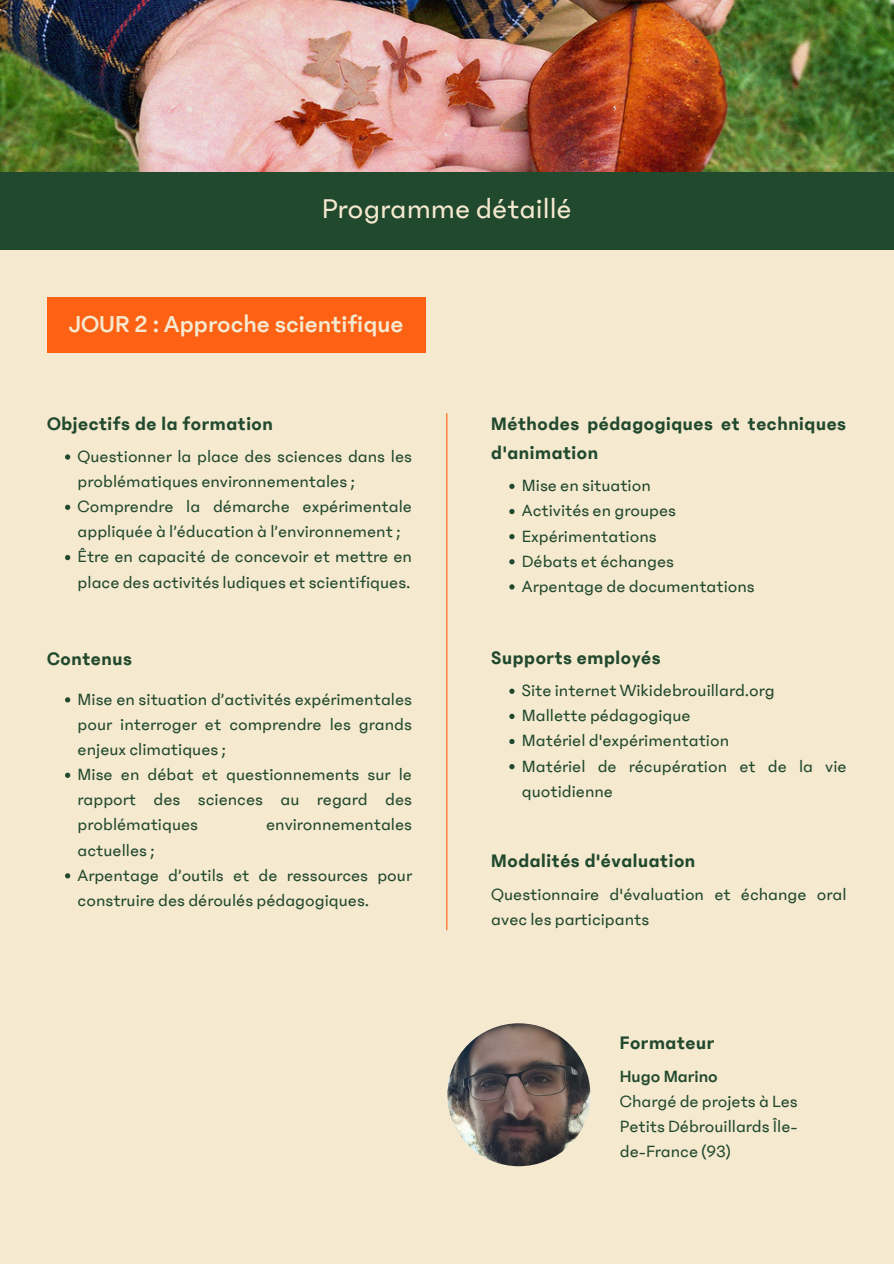
<style>
.page{position:relative;width:894px;height:1264px;background:#fff}
.page>*{position:absolute;margin:0;border:0;box-sizing:border-box;transform-origin:0 0}
.t1{font:30px "Phantom Sans 0.6";color:#f5e9cf}
.t2{font:500 25.5px "Phantom Sans 0.6";color:#f5e9cf}
.t3{font:600 19.5px/28.2px "Phantom Sans 0.6";letter-spacing:.03em;color:#21492e}
.t4{font:18px/25.2px "Phantom Sans 0.6";color:#21492e}
.t5{font:500 18px "Phantom Sans 0.6";color:#21492e}
</style>
<div class="page">
<div style="left:0;top:0;width:893px;height:1263px;background:#f5e9cf"></div>
<div style="left:0;top:171px;width:893px;height:78px;background:#21492e"></div>
<div style="left:47px;top:297px;width:378px;height:56px;background:#fd6114"></div>
<hr style="left:446px;top:413px;width:1px;height:517px;background:#fd6114">
<svg style="left:65px;top:454px;width:5px;height:5px"></svg>
<svg style="left:65px;top:504px;width:5px;height:6px"></svg>
<svg style="left:65px;top:555px;width:5px;height:5px"></svg>
<svg style="left:65px;top:697px;width:5px;height:5px"></svg>
<svg style="left:65px;top:772px;width:5px;height:6px"></svg>
<svg style="left:65px;top:873px;width:5px;height:5px"></svg>
<svg style="left:509px;top:484px;width:5px;height:5px"></svg>
<svg style="left:509px;top:509px;width:5px;height:5px"></svg>
<svg style="left:509px;top:534px;width:5px;height:5px"></svg>
<svg style="left:509px;top:559px;width:5px;height:5px"></svg>
<svg style="left:509px;top:584px;width:5px;height:5px"></svg>
<svg style="left:509px;top:688px;width:5px;height:6px"></svg>
<svg style="left:509px;top:713px;width:5px;height:6px"></svg>
<svg style="left:509px;top:739px;width:5px;height:5px"></svg>
<svg style="left:509px;top:764px;width:5px;height:5px"></svg>
<img style="left:447px;top:1023px;width:143px;height:143px;border-radius:50%">
<img style="left:0;top:0;width:893px;height:171px">
<p class="t1" style="left:322px;top:193px;width:251px">Programme détaillé</p>
<h1 class="t2" style="left:69px;top:310px;width:336px">JOUR 2 : Approche scientifique</h1>
<h2 class="t3" style="left:47px;top:410px;width:227px">Objectifs de la formation</h2>
<h3 class="t4" style="left:78px;top:444px;width:336px">Questionner la place des sciences dans les problématiques environnementales ;</h3>
<p class="t4" style="left:78px;top:494px;width:336px">Comprendre la démarche expérimentale appliquée à l’éducation à l’environnement ;</p>
<p class="t4" style="left:78px;top:544px;width:336px">Être en capacité de concevoir et mettre en place des activités ludiques et scientifiques.</p>
<p class="t3" style="left:47px;top:644px;width:86px">Contenus</p>
<h3 class="t4" style="left:78px;top:686px;width:336px;text-align:justify">Mise en situation d’activités expérimentales pour interroger et comprendre les grands enjeux climatiques ;</h3>
<p class="t4" style="left:78px;top:762px;width:336px;text-align:justify">Mise en débat et questionnements sur le rapport des sciences au regard des problématiques</p>
<p class="t4" style="left:266px;top:812px;width:147px">environnementales</p>
<p class="t4" style="left:78px;top:837px;width:79px">actuelles ;</p>
<p class="t4" style="left:78px;top:862px;width:336px">Arpentage d’outils et de ressources pour construire des déroulés pédagogiques.</p>
<p class="t3" style="left:491px;top:410px;width:356px">Méthodes pédagogiques et techniques d'animation</p>
<h3 class="t4" style="left:521px;top:473px;width:130px">Mise en situation</h3>
<p class="t4" style="left:521px;top:498px;width:155px">Activités en groupes</p>
<p class="t4" style="left:521px;top:523px;width:136px">Expérimentations</p>
<p class="t4" style="left:521px;top:548px;width:154px">Débats et échanges</p>
<p class="t4" style="left:521px;top:574px;width:234px">Arpentage de documentations</p>
<p class="t3" style="left:491px;top:643px;width:171px">Supports employés</p>
<h3 class="t4" style="left:521px;top:678px;width:254px">Site internet Wikidebrouillard.org</h3>
<p class="t4" style="left:521px;top:703px;width:170px">Mallette pédagogique</p>
<p class="t4" style="left:521px;top:728px;width:209px">Matériel d'expérimentation</p>
<p class="t4" style="left:521px;top:753px;width:326px">Matériel de récupération et de la vie quotidienne</p>
<p class="t3" style="left:491px;top:847px;width:205px">Modalités d'évaluation</p>
<h3 class="t4" style="left:491px;top:881px;width:357px">Questionnaire d'évaluation et échange oral avec les participants</h3>
<p class="t3" style="left:619px;top:1029px;width:96px">Formateur</p>
<p class="t5" style="left:619px;top:1066px;width:99px">Hugo Marino</p>
<h3 class="t4" style="left:619px;top:1088px;width:179px;text-align:justify">Chargé de projets à Les Petits Débrouillards Île&shy;de-France (93)</h3>
</div>
